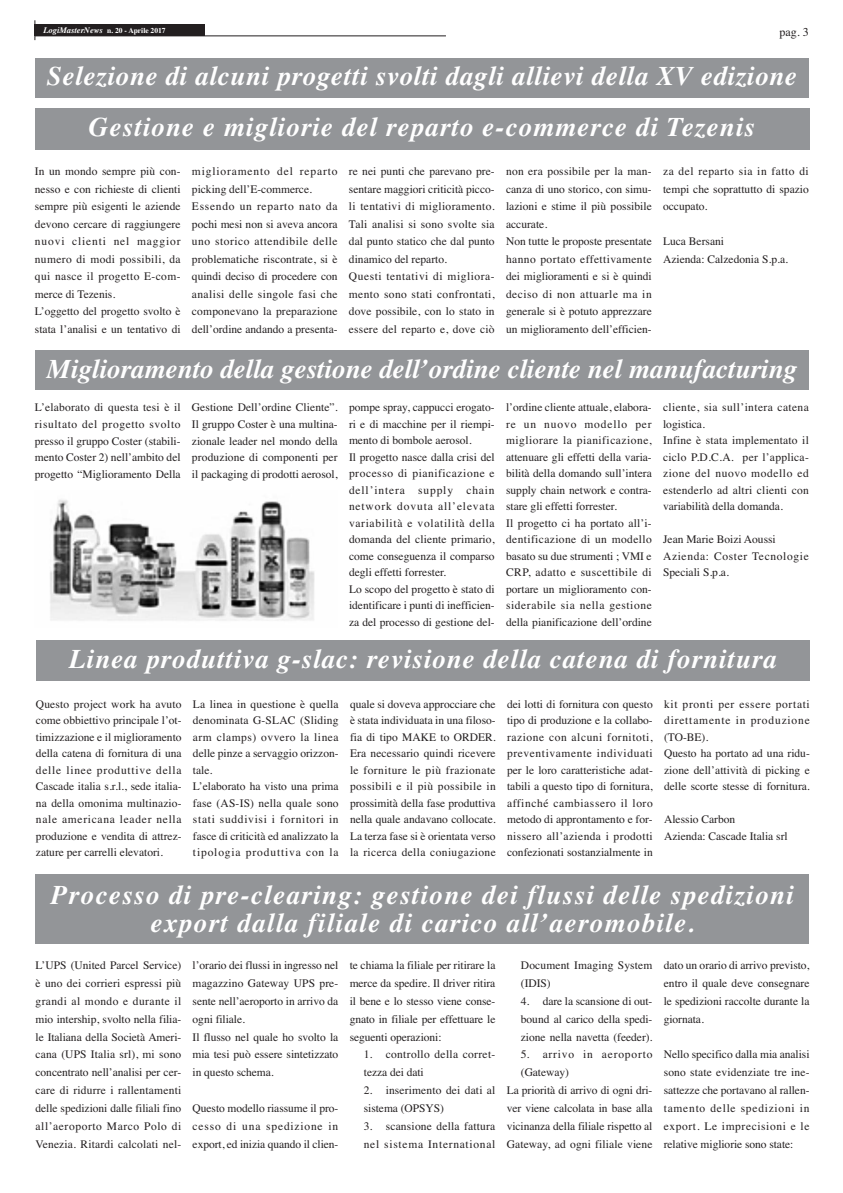
<style>
.page{position:relative;width:843px;height:1193px;background:#fff}
.page>*{position:absolute;margin:0;border:0;box-sizing:border-box;transform-origin:0 0}
.t1{font:italic 700 27px/28px "Times";letter-spacing:.035em;color:#fff;text-align:center}
.t2{font:italic 700 27px "Times";color:#fff}
.t3{font:12px "Times";color:#231f20}
.t4{font:11.5px/16.5px "Times";color:#231f20;text-align:justify}
.t5{font:11.5px/17.5px "Times";letter-spacing:.02em;color:#231f20}
.t6{font:11.5px/17.8px "Times";letter-spacing:.06em;color:#231f20}
.t7{font:11.5px/17.8px "Times";letter-spacing:.03em;color:#231f20}
.t8{font:11.5px "Times";letter-spacing:.07em;color:#231f20}
.t9{font:700 7.5px "Times";color:#fff}
.s1{font-style:italic;font-size:8.5px}
</style>
<div class="page">
<div style="left:35px;top:25px;width:170px;height:11px;background:#231f20"></div>
<hr style="left:35px;top:36px;width:411px;height:1px;background:#231f20">
<div style="left:36px;top:641px;width:774px;height:40px;background:#939598"></div>
<div style="left:35px;top:873px;width:774px;height:70px;background:#939598"></div>
<div style="left:35px;top:351px;width:774px;height:39px;background:#939598"></div>
<img style="left:50px;top:499px;width:265px;height:122px">
<div style="left:35px;top:59px;width:774px;height:39px;background:#939598"></div>
<div style="left:35px;top:108px;width:775px;height:41px;background:#939598"></div>
<p class="t9" style="left:43px;top:28px;width:124px"><span class="s1">LogiMasterNews</span> n. 20 - Aprile 2017</p>
<p class="t3" style="left:779px;top:27px;width:31px">pag. 3</p>
<h1 class="t1" style="left:47px;top:64px;width:751px">Selezione di alcuni progetti svolti dagli allievi della XV edizione</h1>
<h1 class="t1" style="left:89px;top:116px;width:667px">Gestione e migliorie del reparto e-commerce di Tezenis</h1>
<p class="t4" style="left:35px;top:164px;width:147px;line-height:17.5px;text-align:left">In un mondo sempre più con&shy;nesso e con richieste di clienti sempre più esigenti le aziende devono cercare di raggiungere nuovi clienti nel maggior numero di modi possibili, da qui nasce il progetto E-com&shy;merce di Tezenis.<br>L’oggetto del progetto svolto è stata l’analisi e un tentativo di</p>
<p class="t5" style="left:192px;top:164px;width:147px">miglioramento del reparto picking dell’E-commerce.<br>Essendo un reparto nato da pochi mesi non si aveva ancora uno storico attendibile delle problematiche riscontrate, si è quindi deciso di procedere con analisi delle singole fasi che componevano la preparazione dell’ordine andando a presenta-</p>
<p class="t5" style="left:349px;top:164px;width:147px">re nei punti che parevano pre&shy;sentare maggiori criticità picco&shy;li tentativi di miglioramento.<br>Tali analisi si sono svolte sia dal punto statico che dal punto dinamico del reparto.<br>Questi tentativi di migliora&shy;mento sono stati confrontati, dove possibile, con lo stato in essere del reparto e, dove ciò</p>
<p class="t4" style="left:506px;top:164px;width:147px;line-height:17.5px;text-align:left">non era possibile per la man&shy;canza di uno storico, con simu&shy;lazioni e stime il più possibile accurate.<br>Non tutte le proposte presentate hanno portato effettivamente dei miglioramenti e si è quindi deciso di non attuarle ma in generale si è potuto apprezzare un miglioramento dell’efficien-</p>
<p class="t4" style="left:663px;top:164px;width:147px;line-height:17.5px">za del reparto sia in fatto di tempi che soprattutto di spazio occupato.</p>
<p class="t4" style="left:663px;top:234px;width:126px;line-height:17.5px">Luca Bersani<br>Azienda: Calzedonia S.p.a.</p>
<h1 class="t2" style="left:47px;top:359px;width:751px">Miglioramento della gestione dell’ordine cliente nel manufacturing</h1>
<p class="t4" style="left:35px;top:400px;width:147px">L’elaborato di questa tesi è il risultato del progetto svolto presso il gruppo Coster (stabili&shy;mento Coster 2) nell’ambito del progetto “Miglioramento Della</p>
<p class="t4" style="left:192px;top:400px;width:147px">Gestione Dell’ordine Cliente”.<br>Il gruppo Coster è una multina&shy;zionale leader nel mondo della produzione di componenti per il packaging di prodotti aerosol,</p>
<p class="t4" style="left:349px;top:400px;width:147px;text-align:left">pompe spray, cappucci erogato&shy;ri e di macchine per il riempi&shy;mento di bombole aerosol.<br>Il progetto nasce dalla crisi del processo di pianificazione e dell’intera supply chain network dovuta all’elevata variabilità e volatilità della domanda del cliente primario, come conseguenza il comparso degli effetti forrester.<br>Lo scopo del progetto è stato di identificare i punti di inefficien&shy;za del processo di gestione del-</p>
<p class="t4" style="left:506px;top:400px;width:147px;text-align:left">l’ordine cliente attuale, elabora&shy;re un nuovo modello per migliorare la pianificazione, attenuare gli effetti della varia&shy;bilità della domando sull’intera supply chain network e contra&shy;stare gli effetti forrester.<br>Il progetto ci ha portato all’i&shy;dentificazione di un modello basato su due strumenti ; VMI e<br>CRP, adatto e suscettibile di portare un miglioramento con&shy;siderabile sia nella gestione della pianificazione dell’ordine</p>
<p class="t5" style="left:663px;top:400px;width:147px;line-height:16.5px">cliente, sia sull’intera catena logistica.<br>Infine è stata implementato il ciclo P.D.C.A. per l’applica&shy;zione del nuovo modello ed estenderlo ad altri clienti con variabilità della domanda.</p>
<p class="t4" style="left:663px;top:532px;width:147px;text-align:left">Jean Marie Boizi Aoussi<br>Azienda: Coster Tecnologie<br>Speciali S.p.a.</p>
<h1 class="t1" style="left:69px;top:647px;width:709px">Linea produttiva g-slac: revisione della catena di fornitura</h1>
<p class="t4" style="left:36px;top:696px;width:147px">Questo project work ha avuto come obbiettivo principale l’ot&shy;timizzazione e il miglioramento della catena di fornitura di una delle linee produttive della Cascade italia s.r.l., sede italia&shy;na della omonima multinazio&shy;nale americana leader nella produzione e vendita di attrez&shy;zature per carrelli elevatori.</p>
<p class="t4" style="left:193px;top:696px;width:147px;text-align:left">La linea in questione è quella denominata G-SLAC (Sliding arm clamps) ovvero la linea delle pinze a servaggio orizzon&shy;tale.<br>L’elaborato ha visto una prima fase (AS-IS) nella quale sono stati suddivisi i fornitori in fasce di criticità ed analizzato la tipologia produttiva con la</p>
<p class="t4" style="left:350px;top:696px;width:147px">quale si doveva approcciare che è stata individuata in una filoso&shy;fia di tipo MAKE to ORDER.<br>Era necessario quindi ricevere le forniture le più frazionate possibili e il più possibile in prossimità della fase produttiva nella quale andavano collocate.<br>La terza fase si è orientata verso la ricerca della coniugazione</p>
<p class="t4" style="left:507px;top:696px;width:147px">dei lotti di fornitura con questo tipo di produzione e la collabo&shy;razione con alcuni fornitoti, preventivamente individuati per le loro caratteristiche adat&shy;tabili a questo tipo di fornitura, affinché cambiassero il loro metodo di approntamento e for&shy;nissero all’azienda i prodotti confezionati sostanzialmente in</p>
<p class="t4" style="left:664px;top:696px;width:147px;text-align:left">kit pronti per essere portati direttamente in produzione (TO-BE).<br>Questo ha portato ad una ridu&shy;zione dell’attività di picking e delle scorte stesse di fornitura.</p>
<p class="t4" style="left:664px;top:812px;width:125px">Alessio Carbon<br>Azienda: Cascade Italia srl</p>
<h1 class="t1" style="left:51px;top:883px;width:744px">Processo di pre-clearing: gestione dei flussi delle spedizioni export dalla filiale di carico all’aeromobile.</h1>
<p class="t4" style="left:36px;top:957px;width:147px;line-height:17.8px">L’UPS (United Parcel Service) è uno dei corrieri espressi più grandi al mondo e durante il mio intership, svolto nella filia&shy;le Italiana della Società Ameri&shy;cana (UPS Italia srl), mi sono concentrato nell’analisi per cer&shy;care di ridurre i rallentamenti delle spedizioni dalle filiali fino all’aeroporto Marco Polo di Venezia. Ritardi calcolati nel-</p>
<p class="t4" style="left:193px;top:957px;width:147px;line-height:17.8px;text-align:left">l’orario dei flussi in ingresso nel magazzino Gateway UPS pre&shy;sente nell’aeroporto in arrivo da ogni filiale.<br>Il flusso nel quale ho svolto la mia tesi può essere sintetizzato in questo schema.</p>
<p class="t4" style="left:350px;top:957px;width:147px;line-height:17.8px">te chiama la filiale per ritirare la merce da spedire. Il driver ritira il bene e lo stesso viene conse&shy;gnato in filiale per effettuare le seguenti operazioni:</p>
<p class="t7" style="left:364px;top:1047px;width:133px">1. controllo della corret&shy;tezza dei dati</p>
<p class="t4" style="left:364px;top:1082px;width:133px;line-height:17.8px">2. inserimento dei dati al sistema (OPSYS)</p>
<p class="t6" style="left:364px;top:1118px;width:133px">3. scansione della fattura nel sistema International</p>
<p class="t4" style="left:664px;top:957px;width:147px;line-height:17.8px">dato un orario di arrivo previsto, entro il quale deve consegnare le spedizioni raccolte durante la giornata.</p>
<p class="t4" style="left:664px;top:1047px;width:147px;line-height:17.8px">Nello specifico dalla mia analisi sono state evidenziate tre ine&shy;sattezze che portavano al rallen&shy;tamento delle spedizioni in export. Le imprecisioni e le relative migliorie sono state:</p>
<p class="t4" style="left:521px;top:957px;width:133px;line-height:17.8px">Document Imaging System (IDIS)</p>
<p class="t4" style="left:521px;top:993px;width:133px;line-height:17.8px">4. dare la scansione di out&shy;bound al carico della spedi&shy;zione nella navetta (feeder).</p>
<p class="t8" style="left:521px;top:1050px;width:133px">5. arrivo in aeroporto</p>
<p class="t4" style="left:521px;top:1065px;width:50px">(Gateway)</p>
<p class="t4" style="left:507px;top:1083px;width:147px">La priorità di arrivo di ogni dri-</p>
<p class="t4" style="left:507px;top:1101px;width:147px">ver viene calcolata in base alla</p>
<p class="t4" style="left:507px;top:1119px;width:147px">vicinanza della filiale rispetto al</p>
<p class="t4" style="left:507px;top:1136px;width:147px">Gateway, ad ogni filiale viene</p>
<p class="t4" style="left:193px;top:1100px;width:147px;line-height:17.8px">Questo modello riassume il pro&shy;cesso di una spedizione in export, ed inizia quando il clien-</p>
</div>
